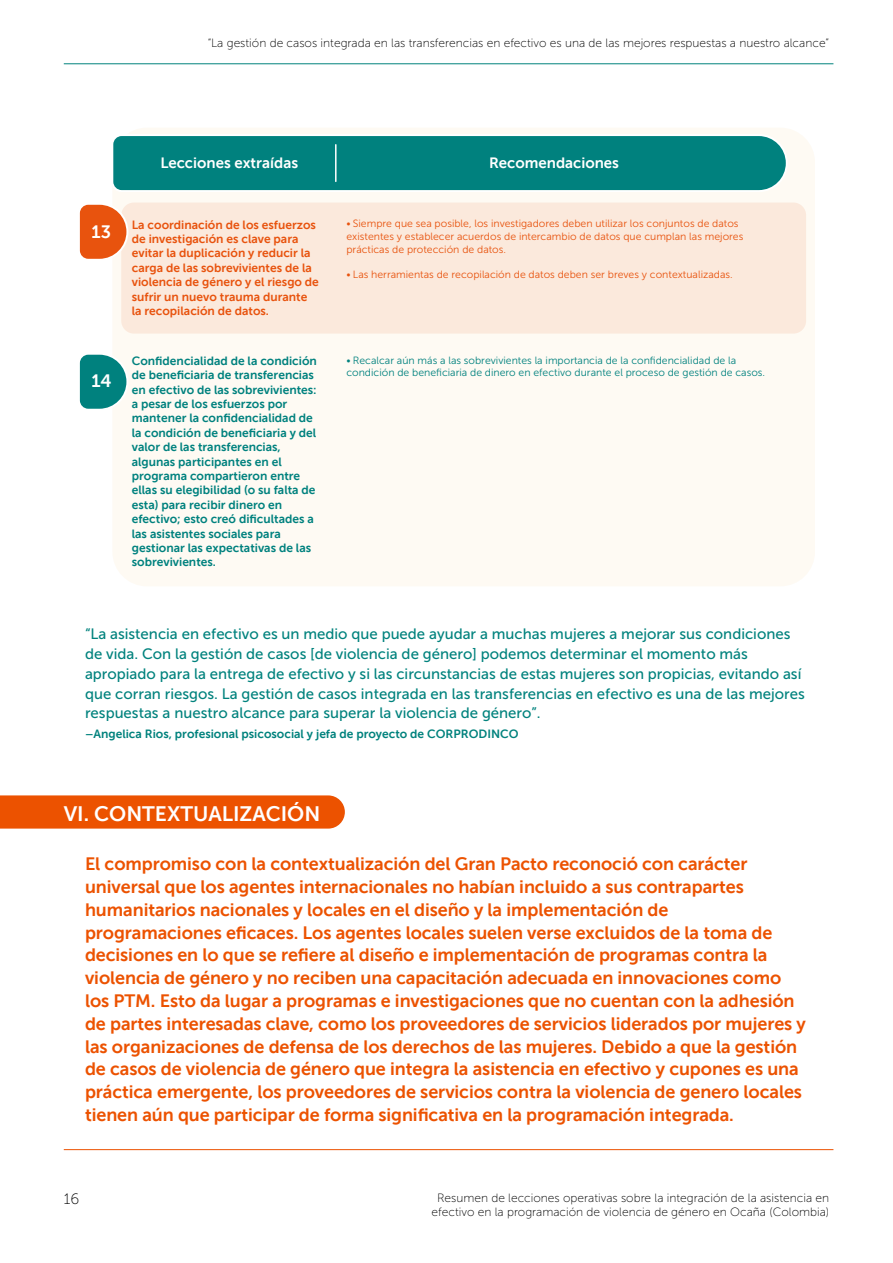
<style>
.page{position:relative;width:893px;height:1263px;background:#fff}
.page>*{position:absolute;margin:0;border:0;box-sizing:border-box;transform-origin:0 0}
.Section_title{font:21px "Museo Sans 700";color:#fff}
.Standfirst{font:18px/22.8px "Museo Sans 700";letter-spacing:-.005em;color:#ec5200}
.t1{font:18px "Museo Sans 700";color:#fff}
.Quotes{font:15px/19.8px "Museo Sans 500";color:#00827d}
.t2{font:15px "Museo Sans 700";color:#fff}
.t3{font:15px "Museo Sans 100";color:#000}
.t4{font:12px/14.4px "Museo Sans 700";color:#00817e}
.t5{font:12px/14.4px "Museo Sans 100";color:#000;text-align:center}
.t6{font:12px/14.4px "Museo Sans 700";color:#e8530e}
.Quotes-2{font:12px "Museo Sans 700";color:#00827d}
.t7{font:10.5px/12.6px "Museo Sans 300";color:#e8530e}
.t8{font:10.5px/12.6px "Museo Sans 300";color:#00817e}
</style>
<div class="page">
<hr style="left:64px;top:63px;width:769px;height:1px;background:#00827d">
<hr style="left:64px;top:1149px;width:769px;height:1px;background:#ec5200">
<div style="left:0;top:795px;width:345px;height:33px;background:#ec5200"></div>
<div style="left:112px;top:128px;width:703px;height:458px;background:#fefaf3;border-radius:35px"></div>
<div style="left:121px;top:202px;width:685px;height:132px;background:#fbe9dc;border-radius:13px"></div>
<svg style="left:79px;top:203px;width:50px;height:56px"></svg>
<svg style="left:79px;top:354px;width:49px;height:55px"></svg>
<svg style="left:112px;top:134px;width:675px;height:58px;background:#148b88"></svg>
<hr style="left:335px;top:145px;width:2px;height:36px;background:#fff">
<p class="t5" style="left:208px;top:36px;width:623px">“La gestión de casos integrada en las transferencias en efectivo es una de las mejores respuestas a nuestro alcance”</p>
<p class="t2" style="left:160px;top:154px;width:139px">Lecciones extraídas</p>
<p class="t2" style="left:489px;top:154px;width:131px">Recomendaciones</p>
<p class="t1" style="left:92px;top:221px;width:21px">13</p>
<p class="t1" style="left:92px;top:371px;width:22px">14</p>
<p class="t6" style="left:132px;top:217px;width:189px">La coordinación de los esfuerzos de investigación es clave para evitar la duplicación y reducir la carga de las sobrevivientes de la violencia de género y el riesgo de sufrir un nuevo trauma durante la recopilación de datos.</p>
<p class="t7" style="left:346px;top:218px;width:398px">• Siempre que sea posible, los investigadores deben utilizar los conjuntos de datos existentes y establecer acuerdos de intercambio de datos que cumplan las mejores prácticas de protección de datos.</p>
<p class="t7" style="left:346px;top:268px;width:388px">• Las herramientas de recopilación de datos deben ser breves y contextualizadas.</p>
<p class="t4" style="left:132px;top:353px;width:187px">Confidencialidad de la condición de beneficiaria de transferencias en efectivo de las sobrevivientes: a pesar de los esfuerzos por mantener la confidencialidad de la condición de beneficiaria y del valor de las transferencias, algunas participantes en el programa compartieron entre ellas su elegibilidad (o su falta de esta) para recibir dinero en efectivo; esto creó dificultades a las asistentes sociales para gestionar las expectativas de las sobrevivientes.</p>
<p class="t8" style="left:346px;top:354px;width:420px">• Recalcar aún más a las sobrevivientes la importancia de la confidencialidad de la condición de beneficiaria de dinero en efectivo durante el proceso de gestión de casos.</p>
<p class="Quotes" style="left:85px;top:624px;width:721px">“La asistencia en efectivo es un medio que puede ayudar a muchas mujeres a mejorar sus condiciones de vida. Con la gestión de casos [de violencia de género] podemos determinar el momento más apropiado para la entrega de efectivo y si las circunstancias de estas mujeres son propicias, evitando así que corran riesgos. La gestión de casos integrada en las transferencias en efectivo es una de las mejores respuestas a nuestro alcance para superar la violencia de género”.</p>
<p class="Quotes-2" style="left:85px;top:727px;width:435px">–Angelica Rios, profesional psicosocial y jefa de proyecto de CORPRODINCO</p>
<p class="Section_title" style="left:64px;top:802px;width:258px">VI. CONTEXTUALIZACIÓN</p>
<p class="Standfirst" style="left:85px;top:852px;width:722px">El compromiso con la contextualización del Gran Pacto reconoció con carácter universal que los agentes internacionales no habían incluido a sus contrapartes humanitarios nacionales y locales en el diseño y la implementación de programaciones eficaces. Los agentes locales suelen verse excluidos de la toma de decisiones en lo que se refiere al diseño e implementación de programas contra la violencia de género y no reciben una capacitación adecuada en innovaciones como los PTM. Esto da lugar a programas e investigaciones que no cuentan con la adhesión de partes interesadas clave, como los proveedores de servicios liderados por mujeres y las organizaciones de defensa de los derechos de las mujeres. Debido a que la gestión de casos de violencia de género que integra la asistencia en efectivo y cupones es una práctica emergente, los proveedores de servicios contra la violencia de genero locales tienen aún que participar de forma significativa en la programación integrada.</p>
<p class="t3" style="left:64px;top:1191px;width:17px">16</p>
<p class="t5" style="left:432px;top:1190px;width:399px">Resumen de lecciones operativas sobre la integración de la asistencia en efectivo en la programación de violencia de género en Ocaña (Colombia)</p>
</div>
